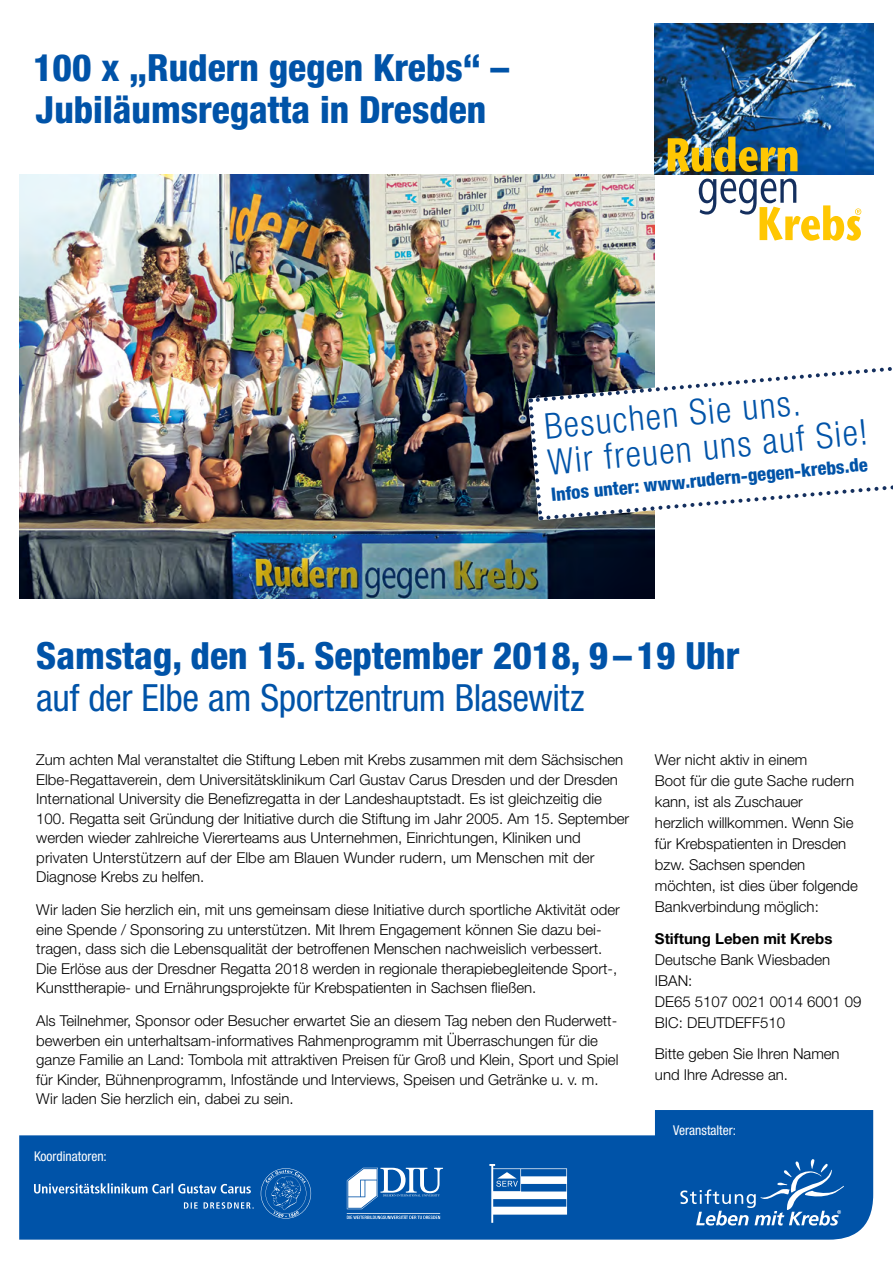
<style>
.page{position:relative;width:893px;height:1263px;background:#fff}
.page>*{position:absolute;margin:0;border:0;box-sizing:border-box;transform-origin:0 0}
.t1{font:800 condensed 37.5px/42px "Helvetica Neue LT";color:#0053a8}
.t2{font:condensed 37.5px "Helvetica Neue LT";letter-spacing:-.01em;color:#0053a8}
.t3{font:300 condensed 35.7px/36px "Helvetica Neue LT";color:#0053a8}
.t4{font:800 condensed 18.45px "Helvetica Neue LT";color:#0053a8}
.t5{font:300 15px/19.5px "Helvetica Neue LT";color:#000}
.t6{font:700 15px "Helvetica Neue LT";color:#000}
.t7{font:condensed 13.5px "Helvetica Neue LT";color:#fff}
</style>
<div class="page">
<img style="left:19px;top:175px;width:636px;height:424px">
<svg style="left:19px;top:1110px;width:854px;height:129px;fill:#0053a8"></svg>
<svg style="left:680px;top:1158px;width:164px;height:67px;background:#266db5"></svg>
<svg style="left:347px;top:1168px;width:96px;height:51px"></svg>
<svg style="left:34px;top:1168px;width:277px;height:50px;background:#1661af"></svg>
<svg style="left:489px;top:1164px;width:78px;height:59px"></svg>
<img style="left:655px;top:23px;width:218px;height:152px">
<img style="left:668px;top:137px;width:129px;height:35px">
<svg style="left:699px;top:179px;width:162px;height:62px"></svg>
<svg style="left:527px;top:358px;width:366px;height:164px"></svg>
<h1 class="t1" style="left:33px;top:46px;width:478px">100 x „Rudern gegen Krebs“ –<br>Jubiläumsregatta in Dresden</h1>
<h2 class="t3" style="left:542px;top:410px;width:323px;rotate:-6deg">Besuchen Sie uns.<br>Wir freuen uns auf Sie!</h2>
<p class="t4" style="left:550px;top:485px;width:319px;rotate:-6deg">Infos unter: www.rudern-gegen-krebs.de</p>
<h1 class="t1" style="left:36px;top:634px;width:705px">Samstag, den 15. September 2018, 9–19 Uhr</h1>
<h1 class="t2" style="left:36px;top:676px;width:550px">auf der Elbe am Sportzentrum Blasewitz</h1>
<p class="t5" style="left:36px;top:750px;width:595px">Zum achten Mal veranstaltet die Stiftung Leben mit Krebs zusammen mit dem Sächsischen Elbe-Regattaverein, dem Universitätsklinikum Carl Gustav Carus Dresden und der Dresden International University die Benefizregatta in der Landeshauptstadt. Es ist gleichzeitig die 100. Regatta seit Gründung der Initiative durch die Stiftung im Jahr 2005. Am 15. September werden wieder zahlreiche Viererteams aus Unternehmen, Einrichtungen, Kliniken und privaten Unterstützern auf der Elbe am Blauen Wunder rudern, um Menschen mit der Diagnose Krebs zu helfen.</p>
<p class="t5" style="left:36px;top:900px;width:585px">Wir laden Sie herzlich ein, mit uns gemeinsam diese Initiative durch sportliche Aktivität oder eine Spende / Sponsoring zu unterstützen. Mit Ihrem Engagement können Sie dazu bei&shy;tragen, dass sich die Lebensqualität der betroffenen Menschen nachweislich verbessert.<br>Die Erlöse aus der Dresdner Regatta 2018 werden in regionale therapiebegleitende Sport-, Kunsttherapie- und Ernährungsprojekte für Krebspatienten in Sachsen fließen.</p>
<p class="t5" style="left:36px;top:1011px;width:584px">Als Teilnehmer, Sponsor oder Besucher erwartet Sie an diesem Tag neben den Ruderwett&shy;bewerben ein unterhaltsam-informatives Rahmenprogramm mit Überraschungen für die ganze Familie an Land: Tombola mit attraktiven Preisen für Groß und Klein, Sport und Spiel für Kinder, Bühnenprogramm, Infostände und Interviews, Speisen und Getränke u. v. m.<br>Wir laden Sie herzlich ein, dabei zu sein.</p>
<p class="t7" style="left:34px;top:1148px;width:74px">Koordinatoren:</p>
<p class="t5" style="left:655px;top:749px;width:204px;line-height:21px">Wer nicht aktiv in einem<br>Boot für die gute Sache rudern kann, ist als Zuschauer<br>herzlich willkommen. Wenn Sie für Krebspatienten in Dresden bzw. Sachsen spenden möchten, ist dies über folgende<br>Bankverbindung möglich:</p>
<p class="t6" style="left:655px;top:929px;width:179px">Stiftung Leben mit Krebs</p>
<p class="t5" style="left:655px;top:949px;width:208px;line-height:21px">Deutsche Bank Wiesbaden<br>IBAN:<br>DE65 5107 0021 0014 6001 09<br>BIC: DEUTDEFF510</p>
<p class="t5" style="left:655px;top:1043px;width:186px;line-height:21px">Bitte geben Sie Ihren Namen und Ihre Adresse an.</p>
<p class="t7" style="left:673px;top:1122px;width:64px">Veranstalter:</p>
</div>
